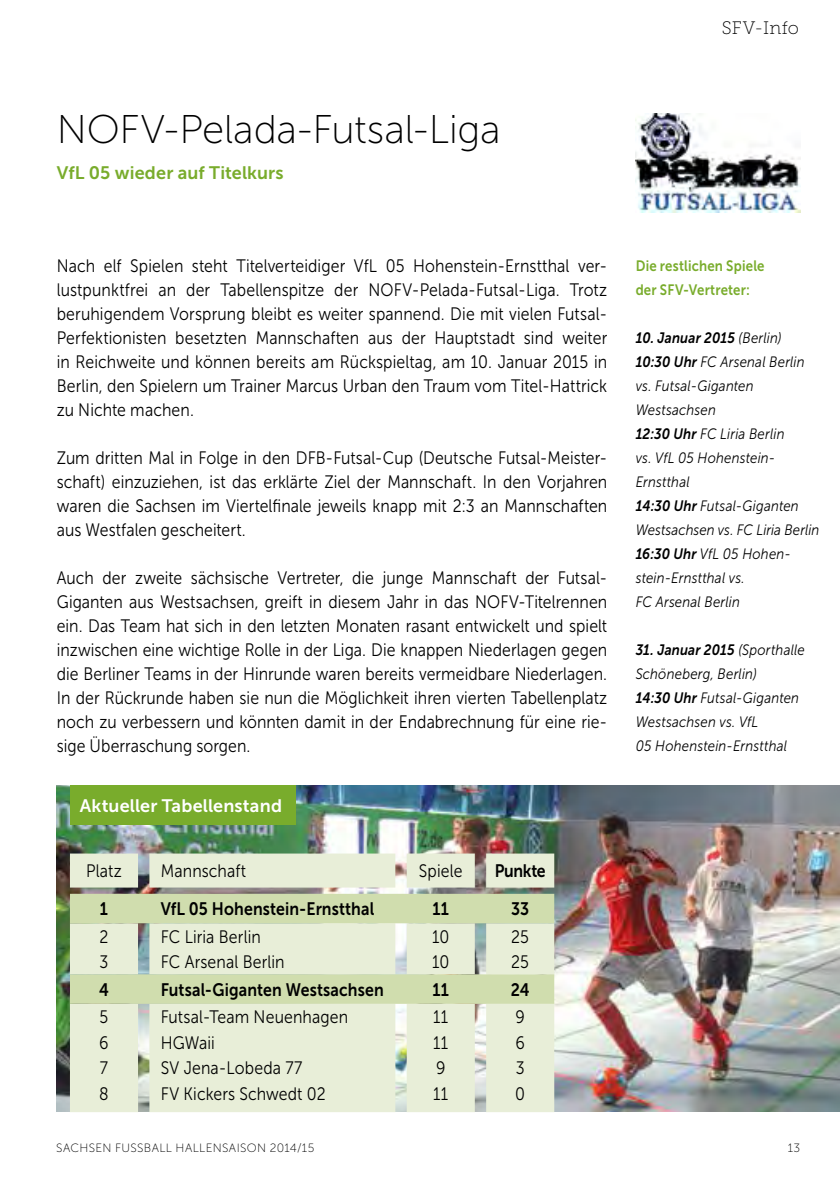
<style>
.page{position:relative;width:840px;height:1191px;background:#fff}
.page>*{position:absolute;margin:0;border:0;box-sizing:border-box;transform-origin:0 0}
.t1{font:40px "Museo Sans 100";letter-spacing:-.005em;color:#000}
.t2{font:18px/24px "Museo Sans 300";letter-spacing:.005em;color:#000;text-align:justify;scale:.88 1}
.t3{font:18px "Museo Sans 700";letter-spacing:.01em;color:#000;scale:.88 1}
.t4{font:18px "Museo Sans 700";letter-spacing:.005em;color:#79ac2c}
.t5{font:18px "Museo Sans 700";letter-spacing:.01em;color:#fff}
.t6{font:18px "Museo Slab 100";letter-spacing:.02em;color:#000}
.t7{font:italic 15px/24px "Museo Sans 300";letter-spacing:.015em;color:#000;scale:.88 1}
.t8{font:italic 15px "Museo Sans 700";letter-spacing:.01em;color:#000;scale:.88 1}
.t9{font:15px/24px "Museo Sans 700";letter-spacing:.015em;color:#79ac2c;scale:.88 1}
.t10{font:12px "Museo Sans 100";letter-spacing:.03em;color:#000}
.s1{font-family:"Museo Sans 300"}
.s2{font-family:"Museo Sans 700"}
</style>
<div class="page">
<img style="left:57px;top:785px;width:782px;height:326px">
<div style="left:70px;top:785px;width:225px;height:40px;background:#79ac2c"></div>
<svg style="left:70px;top:853px;width:484px;height:259px;background:#e2e7d3"></svg>
<svg style="left:70px;top:893px;width:484px;height:110px;background:#d8e2c0"></svg>
<img style="left:635px;top:113px;width:165px;height:99px">
<p class="t6" style="left:721px;top:18px;width:78px">SFV-Info</p>
<h1 class="t1" style="left:57px;top:108px;width:445px">NOFV-Pelada-Futsal-Liga</h1>
<p class="t4" style="left:57px;top:163px;width:228px">VfL 05 wieder auf Titelkurs</p>
<p class="t2" style="left:57px;top:253px;width:626px">Nach elf Spielen steht Titelverteidiger VfL 05 Hohenstein-Ernstthal ver&shy;lustpunktfrei an der Tabellenspitze der NOFV-Pelada-Futsal-Liga. Trotz beruhigendem Vorsprung bleibt es weiter spannend. Die mit vielen Futsal-Perfektionisten besetzten Mannschaften aus der Hauptstadt sind weiter in Reichweite und können bereits am Rückspieltag, am 10. Januar 2015 in Berlin, den Spielern um Trainer Marcus Urban den Traum vom Titel-Hattrick zu Nichte machen.</p>
<p class="t2" style="left:57px;top:445px;width:626px">Zum dritten Mal in Folge in den DFB-Futsal-Cup (Deutsche Futsal-Meister&shy;schaft) einzuziehen, ist das erklärte Ziel der Mannschaft. In den Vorjahren waren die Sachsen im Viertelfinale jeweils knapp mit 2:3 an Mannschaften aus Westfalen gescheitert.</p>
<p class="t2" style="left:57px;top:565px;width:626px">Auch der zweite sächsische Vertreter, die junge Mannschaft der Futsal-Giganten aus Westsachsen, greift in diesem Jahr in das NOFV-Titelrennen ein. Das Team hat sich in den letzten Monaten rasant entwickelt und spielt inzwischen eine wichtige Rolle in der Liga. Die knappen Niederlagen gegen die Berliner Teams in der Hinrunde waren bereits vermeidbare Niederlagen.<br>In der Rückrunde haben sie nun die Möglichkeit ihren vierten Tabellenplatz noch zu verbessern und könnten damit in der Endabrechnung für eine rie&shy;sige Überraschung sorgen.</p>
<p class="t5" style="left:80px;top:796px;width:203px">Aktueller Tabellenstand</p>
<p class="t2" style="left:86px;top:859px;width:42px">Platz</p>
<p class="t2" style="left:161px;top:859px;width:99px">Mannschaft</p>
<p class="t2" style="left:419px;top:859px;width:51px">Spiele</p>
<p class="t3" style="left:494px;top:861px;width:59px">Punkte</p>
<p class="t3" style="left:100px;top:899px;width:11px">1</p>
<p class="t3" style="left:161px;top:899px;width:244px">VfL 05 Hohenstein-Ernstthal</p>
<p class="t3" style="left:432px;top:899px;width:20px">11</p>
<p class="t3" style="left:511px;top:899px;width:22px">33</p>
<p class="t2" style="left:99px;top:924px;width:12px">2</p>
<p class="t2" style="left:161px;top:924px;width:115px">FC Liria Berlin</p>
<p class="t2" style="left:432px;top:924px;width:21px">10</p>
<p class="t2" style="left:511px;top:924px;width:22px">25</p>
<p class="t2" style="left:99px;top:950px;width:12px">3</p>
<p class="t2" style="left:161px;top:950px;width:142px">FC Arsenal Berlin</p>
<p class="t2" style="left:432px;top:950px;width:21px">10</p>
<p class="t2" style="left:511px;top:950px;width:22px">25</p>
<p class="t3" style="left:99px;top:979px;width:13px">4</p>
<p class="t3" style="left:161px;top:979px;width:255px">Futsal-Giganten Westsachsen</p>
<p class="t3" style="left:432px;top:979px;width:20px">11</p>
<p class="t3" style="left:510px;top:979px;width:23px">24</p>
<p class="t2" style="left:99px;top:1005px;width:12px">5</p>
<p class="t2" style="left:161px;top:1005px;width:214px">Futsal-Team Neuenhagen</p>
<p class="t2" style="left:433px;top:1005px;width:19px">11</p>
<p class="t2" style="left:515px;top:1005px;width:12px">9</p>
<p class="t2" style="left:99px;top:1030px;width:12px">6</p>
<p class="t2" style="left:161px;top:1030px;width:63px">HGWaii</p>
<p class="t2" style="left:433px;top:1030px;width:19px">11</p>
<p class="t2" style="left:515px;top:1030px;width:12px">6</p>
<p class="t2" style="left:100px;top:1056px;width:11px">7</p>
<p class="t2" style="left:161px;top:1056px;width:162px">SV Jena-Lobeda 77</p>
<p class="t2" style="left:436px;top:1056px;width:12px">9</p>
<p class="t2" style="left:515px;top:1056px;width:12px">3</p>
<p class="t2" style="left:99px;top:1081px;width:12px">8</p>
<p class="t2" style="left:161px;top:1081px;width:189px">FV Kickers Schwedt 02</p>
<p class="t2" style="left:433px;top:1081px;width:19px">11</p>
<p class="t2" style="left:515px;top:1081px;width:13px">0</p>
<p class="t9" style="left:635px;top:253px;width:148px">Die restlichen Spiele der SFV-Vertreter:</p>
<p class="t8" style="left:635px;top:329px;width:167px">10. Januar 2015 <span class="s1">(Berlin)</span></p>
<p class="t7" style="left:635px;top:350px;width:210px"><span class="s2">10:30 Uhr</span> FC Arsenal Berlin vs. Futsal-Giganten<br>Westsachsen<br><span class="s2">12:30 Uhr</span> FC Liria Berlin<br>vs. VfL 05 Hohenstein-<br>Ernstthal<br><span class="s2">14:30 Uhr</span> Futsal-Giganten<br>Westsachsen vs. FC Liria Berlin<br><span class="s2">16:30 Uhr</span> VfL 05 Hohen&shy;stein-Ernstthal vs.<br>FC Arsenal Berlin</p>
<p class="t8" style="left:635px;top:641px;width:194px">31. Januar 2015 <span class="s1">(Sporthalle</span></p>
<p class="t7" style="left:635px;top:662px;width:187px">Schöneberg, Berlin)<br><span class="s2">14:30 Uhr</span> Futsal-Giganten<br>Westsachsen vs. VfL<br>05 Hohenstein-Ernstthal</p>
<p class="t10" style="left:56px;top:1141px;width:259px">SACHSEN FUSSBALL HALLENSAISON 2014/15</p>
<p class="t10" style="left:787px;top:1141px;width:14px">13</p>
</div>
